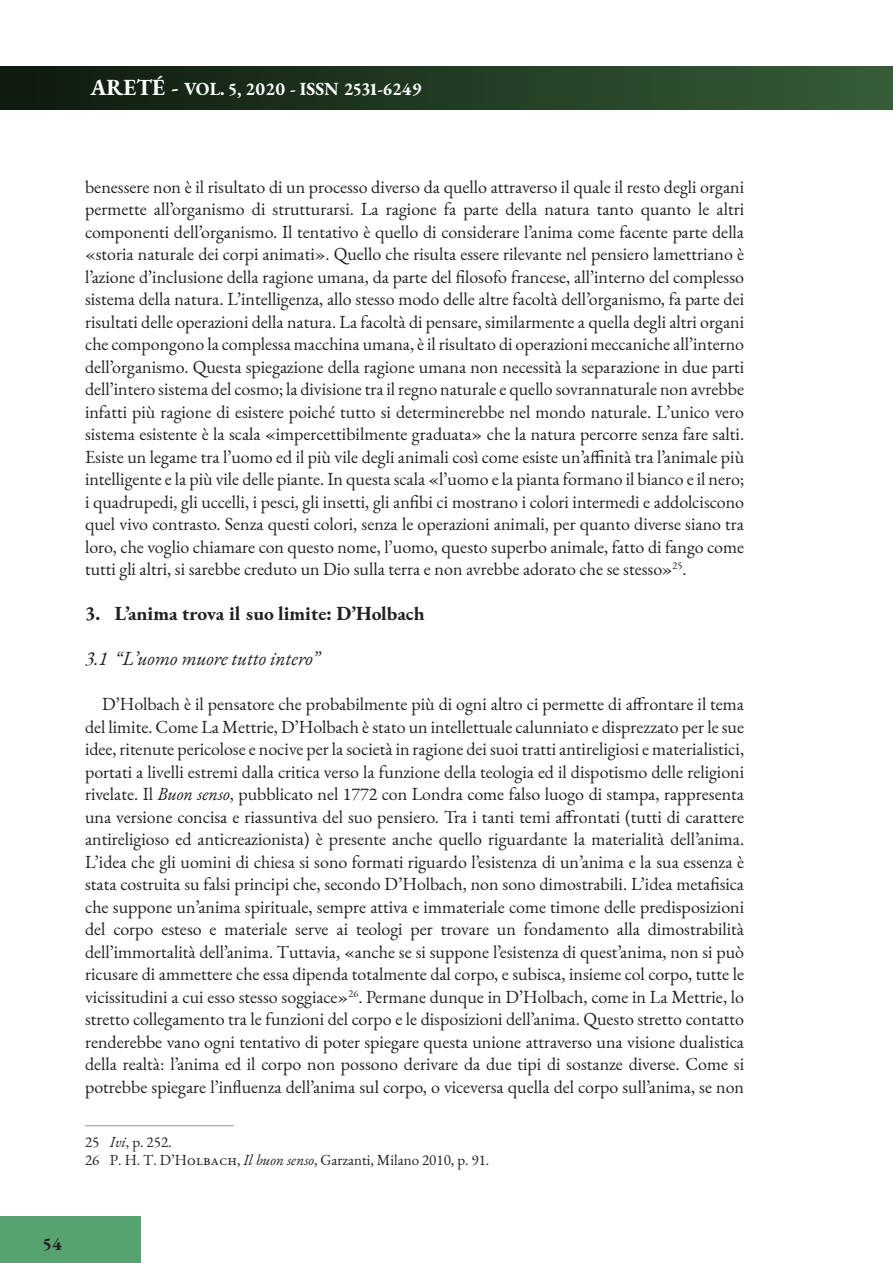
<style>
.page{position:relative;width:893px;height:1263px;background:#fff}
.page>*{position:absolute;margin:0;border:0;box-sizing:border-box;transform-origin:0 0}
.t1{font:700 19.5px "EB Garamond";color:#231f20}
.t2{font:italic 19.5px "EB Garamond";color:#231f20}
.testo{font:18px/22.5px "EB Garamond";color:#231f20;text-align:justify}
.t3{font:700 18px "EB Garamond";color:#fff}
.t4{font:700 18px "EB Garamond";color:#231f20}
.Note{font:15px "EB Garamond";color:#231f20}
.s1{font-size:22.5px}
.s2{font-style:italic}
</style>
<div class="page">
<div style="left:0;top:1217px;width:140px;height:46px;background:#56a36f"></div>
<div style="left:0;top:67px;width:893px;height:42px;background:linear-gradient(to right,#0d190e,#365d38)"></div>
<hr style="left:85px;top:1125px;width:149px;height:1px;background:#939598">
<p class="t3" style="left:91px;top:77px;width:333px"><span class="s1">ARETÉ -</span> VOL. 5, 2020 - ISSN 2531-6249</p>
<p class="testo" style="left:85px;top:175px;width:661px">benessere non è il risultato di un processo diverso da quello attraverso il quale il resto degli organi permette all’organismo di strutturarsi. La ragione fa parte della natura tanto quanto le altri componenti dell’organismo. Il tentativo è quello di considerare l’anima come facente parte della «storia naturale dei corpi animati». Quello che risulta essere rilevante nel pensiero lamettriano è l’azione d’inclusione della ragione umana, da parte del filosofo francese, all’interno del complesso sistema della natura. L’intelligenza, allo stesso modo delle altre facoltà dell’organismo, fa parte dei risultati delle operazioni della natura. La facoltà di pensare, similarmente a quella degli altri organi che compongono la complessa macchina umana, è il risultato di operazioni meccaniche all’interno dell’organismo. Questa spiegazione della ragione umana non necessità la separazione in due parti dell’intero sistema del cosmo; la divisione tra il regno naturale e quello sovrannaturale non avrebbe infatti più ragione di esistere poiché tutto si determinerebbe nel mondo naturale. L’unico vero sistema esistente è la scala «impercettibilmente graduata» che la natura percorre senza fare salti.<br>Esiste un legame tra l’uomo ed il più vile degli animali così come esiste un’affinità tra l’animale più intelligente e la più vile delle piante. In questa scala «l’uomo e la pianta formano il bianco e il nero; i quadrupedi, gli uccelli, i pesci, gli insetti, gli anfibi ci mostrano i colori intermedi e addolciscono quel vivo contrasto. Senza questi colori, senza le operazioni animali, per quanto diverse siano tra loro, che voglio chiamare con questo nome, l’uomo, questo superbo animale, fatto di fango come tutti gli altri, si sarebbe creduto un Dio sulla terra e non avrebbe adorato che se stesso»<sup>25</sup>.</p>
<p class="t1" style="left:85px;top:601px;width:341px">3. L’anima trova il suo limite: D’Holbach</p>
<p class="t2" style="left:85px;top:646px;width:236px">3.1 “L’uomo muore tutto intero”</p>
<p class="testo" style="left:85px;top:693px;width:661px;text-indent:17px">D’Holbach è il pensatore che probabilmente più di ogni altro ci permette di affrontare il tema del limite. Come La Mettrie, D’Holbach è stato un intellettuale calunniato e disprezzato per le sue idee, ritenute pericolose e nocive per la società in ragione dei suoi tratti antireligiosi e materialistici, portati a livelli estremi dalla critica verso la funzione della teologia ed il dispotismo delle religioni rivelate. Il <span class="s2">Buon senso</span>, pubblicato nel 1772 con Londra come falso luogo di stampa, rappresenta una versione concisa e riassuntiva del suo pensiero. Tra i tanti temi affrontati (tutti di carattere antireligioso ed anticreazionista) è presente anche quello riguardante la materialità dell’anima.<br>L’idea che gli uomini di chiesa si sono formati riguardo l’esistenza di un’anima e la sua essenza è stata costruita su falsi principi che, secondo D’Holbach, non sono dimostrabili. L’idea metafisica che suppone un’anima spirituale, sempre attiva e immateriale come timone delle predisposizioni del corpo esteso e materiale serve ai teologi per trovare un fondamento alla dimostrabilità dell’immortalità dell’anima. Tuttavia, «anche se si suppone l’esistenza di quest’anima, non si può ricusare di ammettere che essa dipenda totalmente dal corpo, e subisca, insieme col corpo, tutte le vicissitudini a cui esso stesso soggiace»<sup>26</sup>. Permane dunque in D’Holbach, come in La Mettrie, lo stretto collegamento tra le funzioni del corpo e le disposizioni dell’anima. Questo stretto contatto renderebbe vano ogni tentativo di poter spiegare questa unione attraverso una visione dualistica della realtà: l’anima ed il corpo non possono derivare da due tipi di sostanze diverse. Come si potrebbe spiegare l’influenza dell’anima sul corpo, o viceversa quella del corpo sull’anima, se non</p>
<p class="Note" style="left:85px;top:1132px;width:88px">25 <span class="s2">Ivi</span>, p. 252.</p>
<p class="Note" style="left:85px;top:1150px;width:406px">26 P. H. T. D’Holbach, <span class="s2">Il buon senso</span>, Garzanti, Milano 2010, p. 91.</p>
<p class="t4" style="left:43px;top:1232px;width:21px">54</p>
</div>
